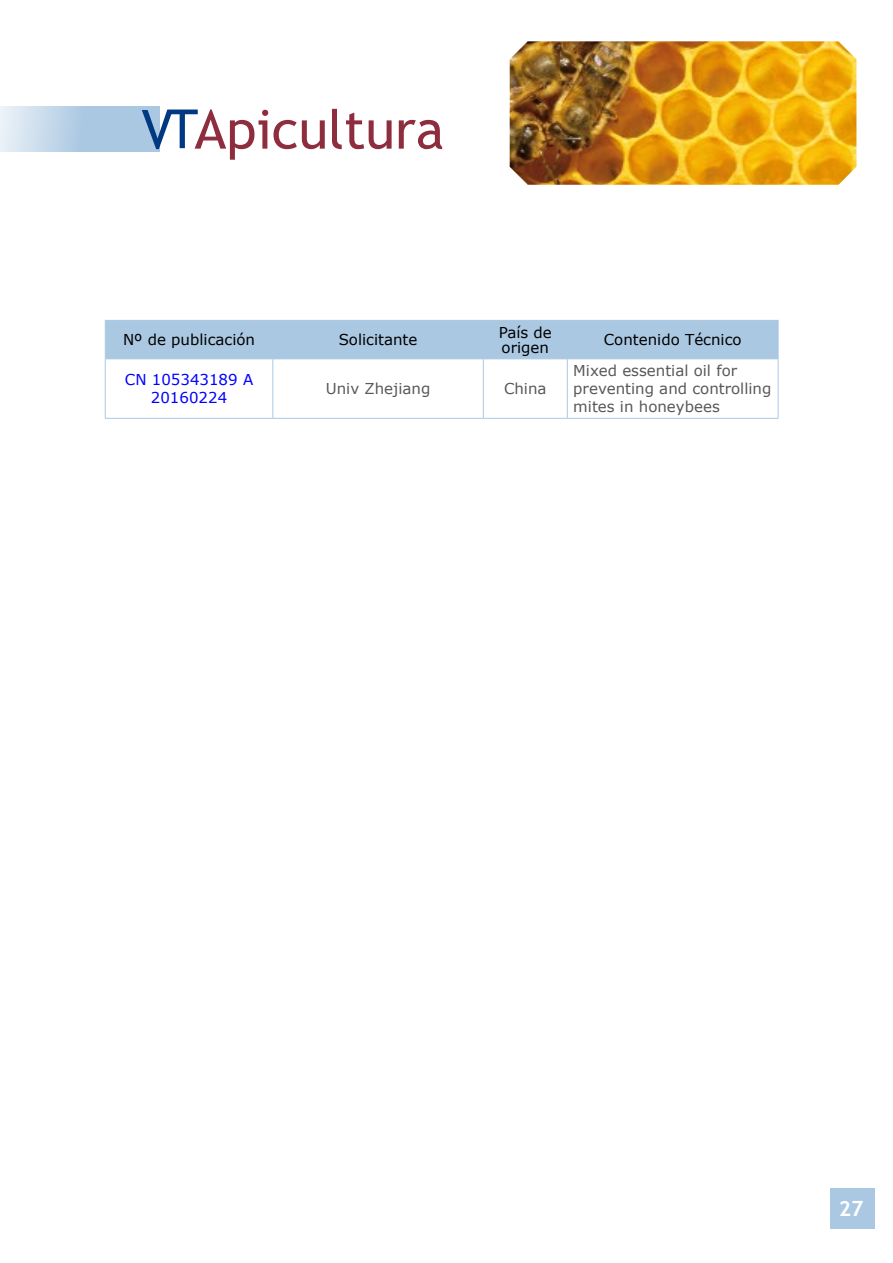
<style>
.page{position:relative;width:893px;height:1263px;background:#fff}
.page>*{position:absolute;margin:0;border:0;box-sizing:border-box;transform-origin:0 0}
.t1{font:54px "Trebuchet MS";color:#8e2d3e}
.t2{font:700 21px "Trebuchet MS";color:#fff}
.t3{font:15px/18px "Verdana";color:#58585a}
.t4{font:15px/15px "Verdana";color:#000}
.t5{font:15px/18px "Verdana";color:#00f;text-align:center}
.s1{color:#003882}
</style>
<div class="page">
<svg style="left:0;top:106px;width:159px;height:46px;background:#bbd2e7"></svg>
<img style="left:510px;top:41px;width:346px;height:144px">
<div style="left:830px;top:1189px;width:45px;height:40px;background:#abc8e2"></div>
<div style="left:106px;top:321px;width:672px;height:37px;background:#abc8e2"></div>
<hr style="left:105px;top:359px;width:1px;height:59px;background:#abc8e2">
<hr style="left:272px;top:359px;width:1px;height:59px;background:#abc8e2">
<hr style="left:483px;top:359px;width:1px;height:59px;background:#abc8e2">
<hr style="left:567px;top:359px;width:1px;height:59px;background:#abc8e2">
<hr style="left:778px;top:359px;width:1px;height:59px;background:#abc8e2">
<hr style="left:105px;top:418px;width:168px;height:1px;background:#abc8e2">
<hr style="left:273px;top:418px;width:210px;height:1px;background:#abc8e2">
<hr style="left:483px;top:418px;width:84px;height:1px;background:#abc8e2">
<hr style="left:567px;top:418px;width:211px;height:1px;background:#abc8e2">
<hr style="left:105px;top:320px;width:168px;height:1px;background:#abc8e2">
<hr style="left:105px;top:321px;width:1px;height:37px;background:#abc8e2">
<hr style="left:273px;top:320px;width:210px;height:1px;background:#abc8e2">
<hr style="left:272px;top:321px;width:1px;height:37px;background:#abc8e2">
<hr style="left:483px;top:320px;width:84px;height:1px;background:#abc8e2">
<hr style="left:483px;top:321px;width:1px;height:37px;background:#abc8e2">
<hr style="left:567px;top:320px;width:211px;height:1px;background:#abc8e2">
<hr style="left:567px;top:321px;width:1px;height:37px;background:#abc8e2">
<hr style="left:778px;top:321px;width:1px;height:37px;background:#abc8e2">
<hr style="left:105px;top:358px;width:168px;height:1px;background:#abc8e2">
<hr style="left:273px;top:358px;width:210px;height:1px;background:#abc8e2">
<hr style="left:483px;top:358px;width:84px;height:1px;background:#abc8e2">
<hr style="left:567px;top:358px;width:211px;height:1px;background:#abc8e2">
<h1 class="t1" style="left:141px;top:98px;width:304px"><span class="s1">VT</span>Apicultura</h1>
<p class="t4" style="left:123px;top:332px;width:134px">Nº de publicación</p>
<p class="t4" style="left:339px;top:332px;width:80px">Solicitante</p>
<p class="t4" style="left:499px;top:325px;width:55px">País de origen</p>
<p class="t4" style="left:604px;top:332px;width:139px">Contenido Técnico</p>
<p class="t5" style="left:125px;top:371px;width:130px">CN 105343189 A<br>20160224</p>
<p class="t3" style="left:326px;top:380px;width:106px">Univ Zhejiang</p>
<p class="t3" style="left:504px;top:380px;width:44px">China</p>
<p class="t3" style="left:573px;top:362px;width:200px">Mixed essential oil for preventing and controlling mites in honeybees</p>
<h2 class="t2" style="left:839px;top:1195px;width:26px">27</h2>
</div>
